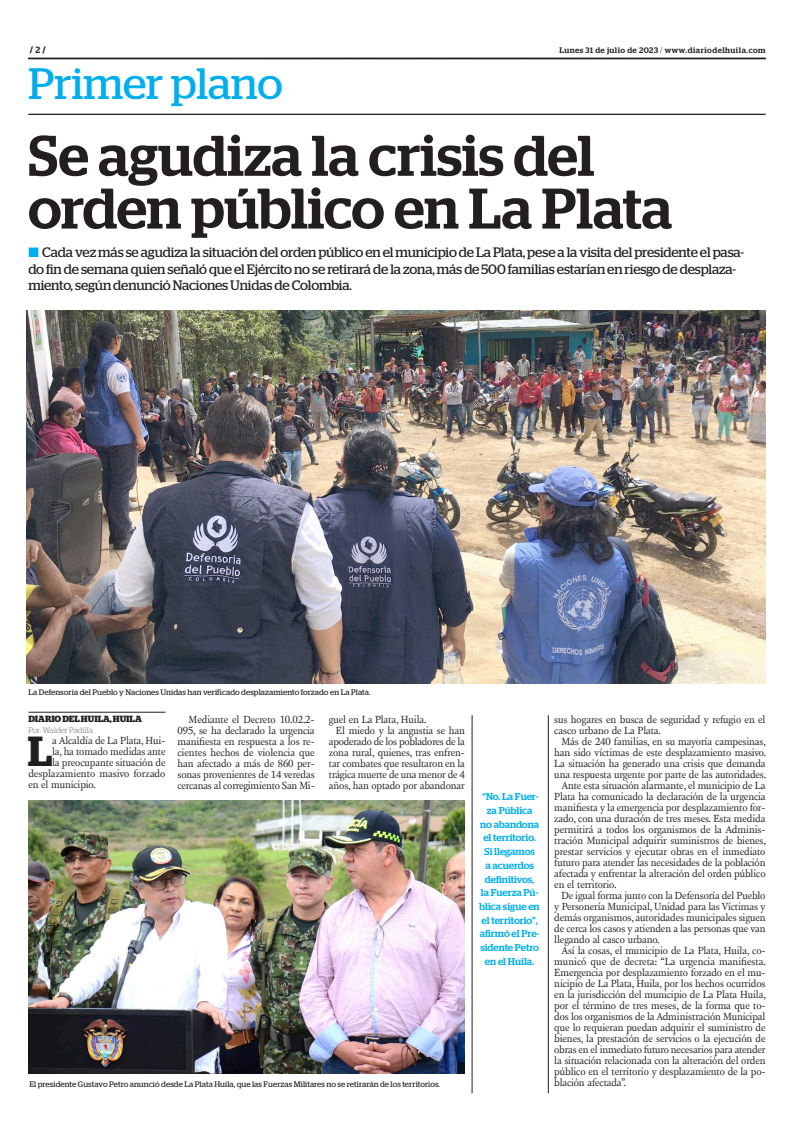
<style>
.page{position:relative;width:801px;height:1134px;background:#fff}
.page>*{position:absolute;margin:0;border:0;box-sizing:border-box;transform-origin:0 0}
.TITULO{font:500 57.1px/52.8px "Stag";color:#231f20}
.t1{font:43.9px "Stag";color:#00aeef}
.TEXTO_UNO{font:600 42px "Stag";color:#231f20}
.SUMARIO{font:13.7px/16.5px "Stag";letter-spacing:-.01em;color:#231f20}
.TEXTO{font:10.6px/11px "New Fournier BP";letter-spacing:-.01em;color:#231f20;text-align:justify}
.TEXTO_UNO-2{font:10.6px "New Fournier BP";letter-spacing:-.01em;color:#231f20}
.DESTACADO_AZUL{font:500 10px/13.7px "Stag";color:#00aeef;text-align:center}
.CREDITO_1{font:700 9px "Stag";color:#231f20}
.PIE_DE_FOTO{font:8px "Stag";letter-spacing:.01em;color:#231f20}
.t2{font:500 8px "Stag";letter-spacing:.06em;color:#231f20}
.CREDITO_2{font:300 8px "Stag";letter-spacing:-.005em;color:#6c6d70}
.s1{font-weight:500}
.s2{font-weight:300}
.s3{color:#00aeef}
</style>
<div class="page">
<svg style="left:28px;top:58px;width:737px;height:1px"></svg>
<hr style="left:28px;top:114px;width:737px;height:1px;background:#231f20">
<img style="left:26px;top:310px;width:739px;height:373px">
<img style="left:28px;top:800px;width:436px;height:273px">
<hr style="left:28px;top:712px;width:137px;height:1px;background:#231f20">
<hr style="left:472px;top:715px;width:1px;height:378px;background:#231f20">
<hr style="left:548px;top:715px;width:1px;height:378px;background:#231f20">
<p class="CREDITO_1" style="left:30px;top:45px;width:17px">/ <span class="s1">2</span> /</p>
<p class="t2" style="left:559px;top:45px;width:207px">Lunes 31 de julio de 2023 <span class="s2">/</span> www.diariodelhuila.com</p>
<p class="t1" style="left:28px;top:58px;width:256px">Primer plano</p>
<p class="TITULO" style="left:28px;top:129px;width:645px">Se agudiza la crisis del orden público en La Plata</p>
<p class="SUMARIO" style="left:28px;top:244px;width:717px"><span class="s3">■</span> Cada vez más se agudiza la situación del orden público en el municipio de La Plata, pese a la visita del presidente el pasa&shy;do fin de semana quien señaló que el Ejército no se retirará de la zona, más de 500 familias estarían en riesgo de desplaza&shy;miento, según denunció Naciones Unidas de Colombia.</p>
<p class="PIE_DE_FOTO" style="left:28px;top:687px;width:344px">La Defensoría del Pueblo y Naciones Unidas han verificado desplazamiento forzado en La Plata.</p>
<p class="TEXTO" style="left:177px;top:714px;width:139px;text-indent:11px">Mediante el Decreto 10.02.2- 095, se ha declarado la urgencia manifiesta en respuesta a los re&shy;cientes hechos de violencia que han afectado a más de 860 per&shy;sonas provenientes de 14 veredas cercanas al corregimiento San Mi-</p>
<p class="TEXTO" style="left:554px;top:714px;width:213px">sus hogares en busca de seguridad y refugio en el casco urbano de La Plata.</p>
<p class="TEXTO" style="left:329px;top:714px;width:99px">guel en La Plata, Huila.</p>
<p class="TEXTO" style="left:329px;top:725px;width:138px;text-indent:7px">El miedo y la angustia se han apoderado de los pobladores de la zona rural, quienes, tras enfren&shy;tar combates que resultaron en la trágica muerte de una menor de 4 años, han optado por abandonar</p>
<p class="CREDITO_1" style="left:28px;top:714px;width:115px">DIARIO DEL HUILA, HUILA</p>
<p class="CREDITO_2" style="left:28px;top:726px;width:67px">Por: Walder Padilla.</p>
<p class="TEXTO_UNO" style="left:28px;top:727px;width:26px">L</p>
<p class="TEXTO_UNO-2" style="left:52px;top:734px;width:115px">a Alcaldía de La Plata, Hui-</p>
<p class="TEXTO" style="left:554px;top:736px;width:213px;text-indent:7px">Más de 240 familias, en su mayoría campesinas, han sido víctimas de este desplazamiento masivo.<br>La situación ha generado una crisis que demanda una respuesta urgente por parte de las autoridades.</p>
<p class="TEXTO" style="left:554px;top:780px;width:213px;text-indent:7px">Ante esta situación alarmante, el municipio de La Plata ha comunicado la declaración de la urgencia manifiesta y la emergencia por desplazamiento for&shy;zado, con una duración de tres meses. Esta medida permitirá a todos los organismos de la Adminis&shy;tración Municipal adquirir suministros de bienes, prestar servicios y ejecutar obras en el inmediato futuro para atender las necesidades de la población afectada y enfrentar la alteración del orden público en el territorio.</p>
<p class="TEXTO" style="left:554px;top:890px;width:213px;text-indent:7px">De igual forma junto con la Defensoría del Pueblo y Personería Municipal, Unidad para las Víctimas y demás organismos, autoridades municipales siguen de cerca los casos y atienden a las personas que van llegando al casco urbano.</p>
<p class="TEXTO" style="left:554px;top:945px;width:213px;text-indent:7px">Así la cosas, el municipio de La Plata, Huila, co&shy;municó que de decreta: “La urgencia manifiesta.<br>Emergencia por desplazamiento forzado en el mu&shy;nicipio de La Plata, Huila, por los hechos ocurridos en la jurisdicción del municipio de La Plata Huila, por el término de tres meses, de la forma que to&shy;dos los organismos de la Administración Municipal que lo requieran puedan adquirir el suministro de bienes, la prestación de servicios o la ejecución de obras en el inmediato futuro necesarios para atender la situación relacionada con la alteración del orden público en el territorio y desplazamiento de la po&shy;blación afectada”.</p>
<p class="TEXTO_UNO-2" style="left:52px;top:745px;width:115px">la, ha tomado medidas ante</p>
<p class="TEXTO_UNO-2" style="left:52px;top:756px;width:115px">la preocupante situación de</p>
<p class="TEXTO_UNO-2" style="left:28px;top:767px;width:139px">desplazamiento masivo forzado</p>
<p class="TEXTO_UNO-2" style="left:28px;top:778px;width:69px">en el municipio.</p>
<p class="DESTACADO_AZUL" style="left:479px;top:790px;width:62px">“No. La Fuer&shy;za Pública<br>no abandona el territorio.<br>Si llegamos<br>a acuerdos definitivos, la Fuerza Pú&shy;blica sigue en el territorio”, afirmó el Pre&shy;sidente Petro en el Huila.</p>
<p class="PIE_DE_FOTO" style="left:29px;top:1079px;width:412px">El presidente Gustavo Petro anunció desde La Plata Huila, que las Fuerzas Militares no se retirarán de los territorios.</p>
</div>
